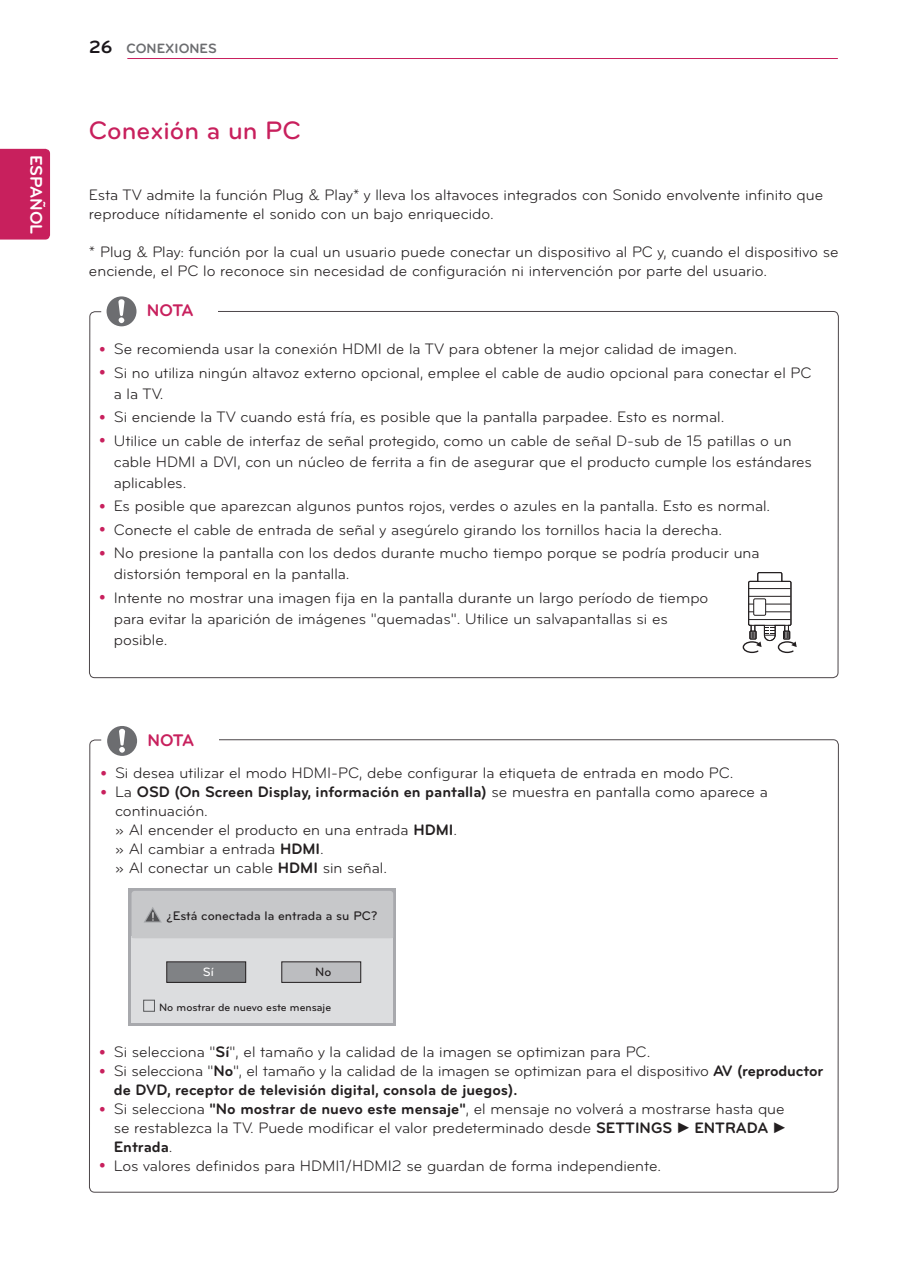
<style>
.page{position:relative;width:903px;height:1275px;background:#fff}
.page>*{position:absolute;margin:0;border:0;box-sizing:border-box;transform-origin:0 0}
.t1{font:500 26.25px "Bryant LG";color:#c8205d}
.t2{font:700 17.5px "Bryant LG";letter-spacing:-.045em;color:#c8205d}
.t3{font:700 17.5px "Bryant LG";color:#fff}
.t4{font:15.75px/18.9px "Bryant LG";color:#231f20}
.t5{font:700 14px "Bryant LG";color:#6c6d70}
.t6{font:500 12.95px "Bryant LG";color:#231f20}
.t7{font:500 12.6px "Bryant LG";color:#fff}
.t8{font:500 12.6px "Bryant LG";color:#231f20}
.t9{font:500 11.03px "Bryant LG";color:#231f20}
.s1{font-size:18.38px;color:#1a161a}
.s2{font-weight:700}
</style>
<div class="page">
<div style="left:0;top:149px;width:50px;height:91px;background:#c8205d"></div>
<hr style="left:127px;top:58px;width:711px;height:1px;background:#c8205d">
<div style="left:129px;top:888px;width:267px;height:138px;background:#a8a9ad"></div>
<div style="left:131px;top:937px;width:262px;height:86px;background:#dcdddf"></div>
<div style="left:131px;top:891px;width:262px;height:47px;background:#c7c8ca"></div>
<div style="left:167px;top:962px;width:79px;height:20px;background:#808285"></div>
<div style="left:282px;top:962px;width:79px;height:20px;background:#bcbdc0"></div>
<div style="left:143px;top:1000px;width:12px;height:12px;border:1px solid #57585a"></div>
<svg style="left:743px;top:572px;width:54px;height:82px"></svg>
<svg style="left:107px;top:296px;width:29px;height:30px"></svg>
<svg style="left:107px;top:726px;width:30px;height:30px"></svg>
<p class="t3" style="left:47px;top:154px;width:82px;rotate:90deg">ESPAÑOL</p>
<p class="t5" style="left:89px;top:40px;width:129px"><span class="s1">26</span> CONEXIONES</p>
<h1 class="t1" style="left:89px;top:114px;width:213px">Conexión a un PC</h1>
<p class="t4" style="left:89px;top:186px;width:736px">Esta TV admite la función Plug &amp; Play* y lleva los altavoces integrados con Sonido envolvente infinito que reproduce nítidamente el sonido con un bajo enriquecido.</p>
<p class="t4" style="left:89px;top:242px;width:751px">* Plug &amp; Play: función por la cual un usuario puede conectar un dispositivo al PC y, cuando el dispositivo se enciende, el PC lo reconoce sin necesidad de configuración ni intervención por parte del usuario.</p>
<p class="t2" style="left:147px;top:300px;width:48px">NOTA</p>
<p class="t4" style="left:114px;top:337px;width:699px;line-height:23.4px">Se recomienda usar la conexión HDMI de la TV para obtener la mejor calidad de imagen.<br>Si no utiliza ningún altavoz externo opcional, emplee el cable de audio opcional para conectar el PC</p>
<p class="t4" style="left:114px;top:382px;width:679px;line-height:23.4px">a la TV.<br>Si enciende la TV cuando está fría, es posible que la pantalla parpadee. Esto es normal.<br>Utilice un cable de interfaz de señal protegido, como un cable de señal D-sub de 15 patillas o un</p>
<p class="t4" style="left:114px;top:451px;width:700px;line-height:21px">cable HDMI a DVI, con un núcleo de ferrita a fin de asegurar que el producto cumple los estándares aplicables.</p>
<p class="t4" style="left:114px;top:494px;width:658px;line-height:23.4px">Es posible que aparezcan algunos puntos rojos, verdes o azules en la pantalla. Esto es normal.<br>Conecte el cable de entrada de señal y asegúrelo girando los tornillos hacia la derecha.<br>No presione la pantalla con los dedos durante mucho tiempo porque se podría producir una</p>
<p class="t4" style="left:114px;top:562px;width:596px;line-height:23.4px">distorsión temporal en la pantalla.<br>Intente no mostrar una imagen fija en la pantalla durante un largo período de tiempo</p>
<p class="t4" style="left:114px;top:608px;width:555px;line-height:21px">para evitar la aparición de imágenes "quemadas". Utilice un salvapantallas si es posible.</p>
<p class="t2" style="left:148px;top:729px;width:48px">NOTA</p>
<p class="t4" style="left:115px;top:764px;width:654px">Si desea utilizar el modo HDMI-PC, debe configurar la etiqueta de entrada en modo PC.<br>La <span class="s2">OSD (On Screen Display, información en pantalla)</span> se muestra en pantalla como aparece a continuación.<br>» Al encender el producto en una entrada <span class="s2">HDMI</span>.<br>» Al cambiar a entrada <span class="s2">HDMI</span>.<br>» Al conectar un cable <span class="s2">HDMI</span> sin señal.</p>
<p class="t6" style="left:167px;top:908px;width:212px">¿Está conectada la entrada a su PC?</p>
<p class="t7" style="left:203px;top:964px;width:13px">Sí</p>
<p class="t8" style="left:315px;top:964px;width:18px">No</p>
<p class="t9" style="left:159px;top:1000px;width:174px">No mostrar de nuevo este mensaje</p>
<p class="t4" style="left:114px;top:1043px;width:711px">Si selecciona "<span class="s2">Sí</span>", el tamaño y la calidad de la imagen se optimizan para PC.<br>Si selecciona "<span class="s2">No</span>", el tamaño y la calidad de la imagen se optimizan para el dispositivo <span class="s2">AV (reproductor de DVD, receptor de televisión digital, consola de juegos).<br></span>Si selecciona <span class="s2">"No mostrar de nuevo este mensaje"</span>, el mensaje no volverá a mostrarse hasta que<br>se restablezca la TV. Puede modificar el valor predeterminado desde <span class="s2">SETTINGS s ENTRADA s Entrada</span>.<br>Los valores definidos para HDMI1/HDMI2 se guardan de forma independiente.</p>
</div>
